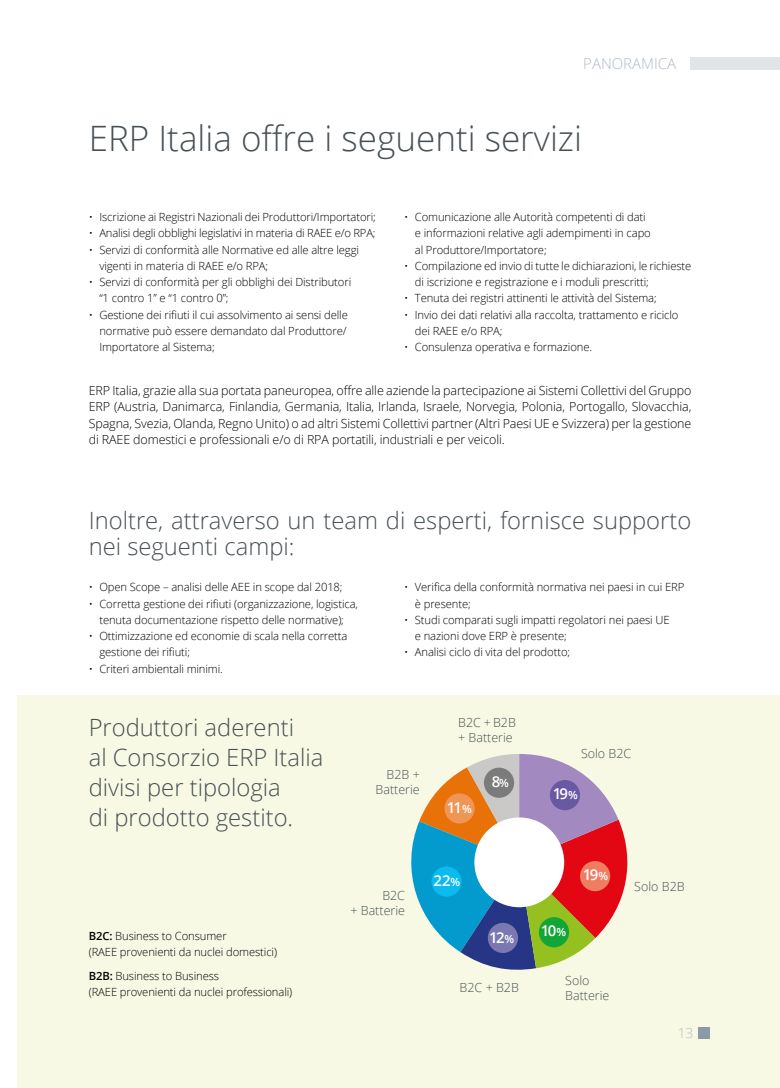
<style>
.page{position:relative;width:780px;height:1088px;background:#fff}
.page>*{position:absolute;margin:0;border:0;box-sizing:border-box;transform-origin:0 0}
.t1{font:300 35px "Open Sans";color:#465055}
.t2{font:300 23.75px/30px "Open Sans";color:#465055}
.t3{font:600 15px "Open Sans";letter-spacing:-.115em;color:#fff}
.t4{font:300 15px "Open Sans";color:#b0bcc5}
.t5{font:300 13.75px "Open Sans";color:#b0bcc5}
.t6{font:300 12.5px/16.2px "Open Sans";letter-spacing:-.01em;color:#000;text-align:justify}
.t7{font:300 12.5px/15px "Open Sans";color:#465055}
.t8{font:300 11.25px/16.2px "Open Sans";letter-spacing:-.01em;color:#000}
.s1{font-size:11.25px}
.s2{font-weight:600}
</style>
<div class="page">
<div style="left:18px;top:695px;width:762px;height:393px;background:#f8f9e4"></div>
<div style="left:690px;top:57px;width:90px;height:13px;background:#e1e5e8"></div>
<div style="left:698px;top:1028px;width:11px;height:11px;background:#8a9ba7"></div>
<svg style="left:411px;top:754px;width:217px;height:216px"></svg>
<div style="left:474px;top:817px;width:90px;height:90px;background:#fff;border-radius:50%"></div>
<div style="left:539px;top:917px;width:30px;height:30px;background:#13a538;border-radius:15px"></div>
<div style="left:488px;top:923px;width:30px;height:30px;background:#7b78b1;border-radius:15px"></div>
<div style="left:431px;top:866px;width:30px;height:30px;background:#0bbbef;border-radius:15px"></div>
<div style="left:444px;top:793px;width:30px;height:30px;background:#ef9657;border-radius:15px"></div>
<div style="left:484px;top:767px;width:30px;height:31px;background:#7c7b7b;border-radius:15px"></div>
<div style="left:550px;top:780px;width:30px;height:30px;background:#6859a2;border-radius:15px"></div>
<div style="left:580px;top:861px;width:30px;height:30px;background:#ef7d62;border-radius:15px"></div>
<h3 class="t4" style="left:583px;top:53px;width:95px">PANORAMICA</h3>
<h1 class="t1" style="left:89px;top:114px;width:494px">ERP Italia offre i seguenti servizi</h1>
<p class="t8" style="left:89px;top:209px;width:288px">• Iscrizione ai Registri Nazionali dei Produttori/Importatori;</p>
<p class="t8" style="left:89px;top:225px;width:288px">• Analisi degli obblighi legislativi in materia di RAEE e/o RPA;</p>
<p class="t8" style="left:99px;top:241px;width:261px;text-indent:-11px">• Servizi di conformità alle Normative ed alle altre leggi vigenti in materia di RAEE e/o RPA;</p>
<p class="t8" style="left:99px;top:274px;width:253px;text-indent:-11px">• Servizi di conformità per gli obblighi dei Distributori “1 contro 1” e “1 contro 0”;</p>
<p class="t8" style="left:99px;top:306px;width:250px;text-align:justify;text-indent:-11px">• Gestione dei rifiuti il cui assolvimento ai sensi delle normative può essere demandato dal Produttore/ Importatore al Sistema;</p>
<p class="t8" style="left:415px;top:209px;width:237px;text-indent:-11px">• Comunicazione alle Autorità competenti di dati e informazioni relative agli adempimenti in capo al Produttore/Importatore;</p>
<p class="t8" style="left:415px;top:257px;width:278px;text-indent:-11px">• Compilazione ed invio di tutte le dichiarazioni, le richieste di iscrizione e registrazione e i moduli prescritti;</p>
<p class="t8" style="left:404px;top:290px;width:254px">• Tenuta dei registri attinenti le attività del Sistema;</p>
<p class="t8" style="left:415px;top:306px;width:265px;text-indent:-11px">• Invio dei dati relativi alla raccolta, trattamento e riciclo dei RAEE e/o RPA;</p>
<p class="t8" style="left:404px;top:339px;width:189px">• Consulenza operativa e formazione.</p>
<p class="t6" style="left:89px;top:382px;width:604px">ERP Italia, grazie alla sua portata paneuropea, offre alle aziende la partecipazione ai Sistemi Collettivi del Gruppo ERP (Austria, Danimarca, Finlandia, Germania, Italia, Irlanda, Israele, Norvegia, Polonia, Portogallo, Slovacchia, Spagna, Svezia, Olanda, Regno Unito) o ad altri Sistemi Collettivi partner (Altri Paesi UE e Svizzera) per la gestione di RAEE domestici e professionali e/o di RPA portatili, industriali e per veicoli.</p>
<h2 class="t2" style="left:89px;top:506px;width:604px;line-height:26.2px">Inoltre, attraverso un team di esperti, fornisce supporto nei seguenti campi:</h2>
<p class="t8" style="left:89px;top:579px;width:255px">• Open Scope – analisi delle AEE in scope dal 2018;</p>
<p class="t8" style="left:89px;top:595px;width:271px;text-align:center">• Corretta gestione dei rifiuti (organizzazione, logistica, tenuta documentazione rispetto delle normative);</p>
<p class="t8" style="left:99px;top:627px;width:250px;text-indent:-11px">• Ottimizzazione ed economie di scala nella corretta gestione dei rifiuti;</p>
<p class="t8" style="left:89px;top:660px;width:136px">• Criteri ambientali minimi.</p>
<h2 class="t2" style="left:89px;top:711px;width:236px">Produttori aderenti<br>al Consorzio ERP Italia divisi per tipologia<br>di prodotto gestito.</h2>
<p class="t8" style="left:415px;top:579px;width:271px;text-indent:-11px">• Verifica della conformità normativa nei paesi in cui ERP è presente;</p>
<p class="t8" style="left:415px;top:611px;width:256px;text-indent:-11px">• Studi comparati sugli impatti regolatori nei paesi UE e nazioni dove ERP è presente;</p>
<p class="t8" style="left:404px;top:644px;width:167px">• Analisi ciclo di vita del prodotto;</p>
<p class="t7" style="left:375px;top:766px;width:46px;text-align:right">B2B +<br>Batterie</p>
<p class="t7" style="left:458px;top:715px;width:59px">B2C + B2B + Batterie</p>
<h3 class="t3" style="left:447px;top:797px;width:27px">11<span class="s1">%</span></h3>
<h3 class="t3" style="left:491px;top:771px;width:19px">8<span class="s1">%</span></h3>
<p class="t7" style="left:581px;top:746px;width:52px">Solo B2C</p>
<h3 class="t3" style="left:552px;top:783px;width:27px">19<span class="s1">%</span></h3>
<p class="t8" style="left:89px;top:927px;width:190px"><span class="s2">B2C:</span> Business to Consumer<br>(RAEE provenienti da nuclei domestici)</p>
<p class="t8" style="left:89px;top:967px;width:205px"><span class="s2">B2B:</span> Business to Business<br>(RAEE provenienti da nuclei professionali)</p>
<p class="t7" style="left:350px;top:888px;width:56px;text-align:right">B2C<br>+ Batterie</p>
<h3 class="t3" style="left:433px;top:870px;width:28px">22<span class="s1">%</span></h3>
<h3 class="t3" style="left:489px;top:927px;width:27px">12<span class="s1">%</span></h3>
<p class="t7" style="left:459px;top:980px;width:61px">B2C + B2B</p>
<h3 class="t3" style="left:541px;top:921px;width:27px">10<span class="s1">%</span></h3>
<h3 class="t3" style="left:583px;top:864px;width:27px">19<span class="s1">%</span></h3>
<p class="t7" style="left:565px;top:972px;width:46px">Solo<br>Batterie</p>
<p class="t7" style="left:634px;top:878px;width:52px">Solo B2B</p>
<p class="t5" style="left:677px;top:1024px;width:17px">13</p>
</div>
